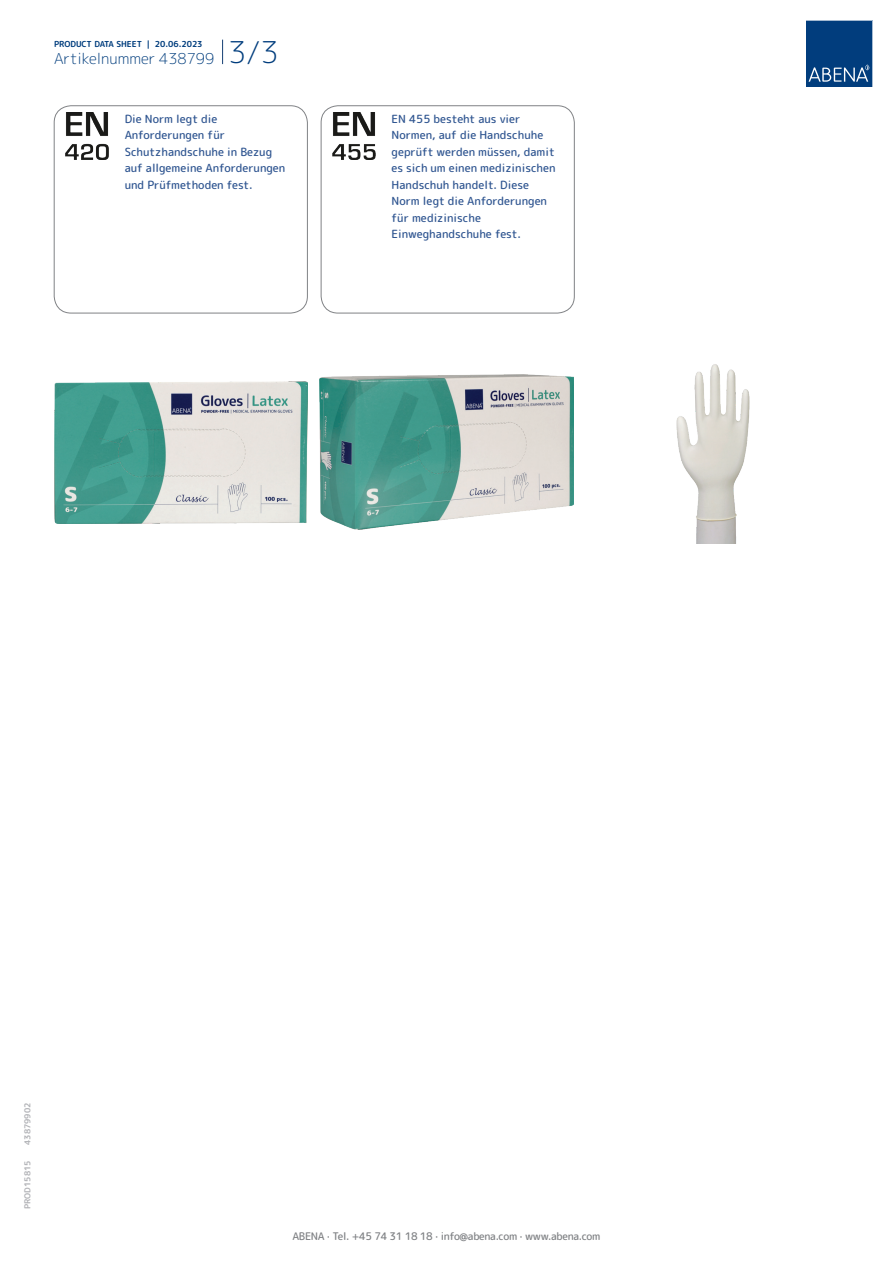
<style>
.page{position:relative;width:893px;height:1263px;background:#fff}
.page>*{position:absolute;margin:0;border:0;box-sizing:border-box;transform-origin:0 0}
.t1{font:300 15px "Rounded Mplus 1 c";color:#013d7d}
.t2{font:500 11.25px/16.5px "Rounded Mplus 1 c";color:#305691}
.t3{font:500 10.5px "Rounded Mplus 1 c";letter-spacing:-.03em;color:#808285}
.t4{font:700 8.25px "Rounded Mplus 1 c";color:#013d7d}
.t5{font:700 8.25px "Rounded Mplus 1 c";color:#b2b3b7}
.s1{font-size:30px}
</style>
<div class="page">
<svg style="left:222px;top:40px;width:1px;height:24px"></svg>
<svg style="left:806px;top:20px;width:67px;height:67px;background:#144b86"></svg>
<img style="left:65px;top:112px;width:44px;height:47px">
<div style="left:54px;top:106px;width:254px;height:207px;border:1px solid #808285;border-radius:17px"></div>
<img style="left:332px;top:112px;width:44px;height:47px">
<div style="left:321px;top:106px;width:253px;height:207px;border:1px solid #808285;border-radius:17px"></div>
<img style="left:54px;top:381px;width:253px;height:142px">
<img style="left:320px;top:375px;width:253px;height:155px">
<img style="left:676px;top:364px;width:74px;height:180px">
<p class="t4" style="left:54px;top:38px;width:150px">PRODUCT DATA SHEET | 20.06.2023</p>
<h1 class="t1" style="left:54px;top:48px;width:226px">Artikelnummer 438799 <span class="s1">3/3</span></h1>
<p class="t2" style="left:125px;top:110px;width:162px">Die Norm legt die<br>Anforderungen für<br>Schutzhandschuhe in Bezug auf allgemeine Anforderungen und Prüfmethoden fest.</p>
<p class="t2" style="left:392px;top:110px;width:166px">EN 455 besteht aus vier<br>Normen, auf die Handschuhe geprüft werden müssen, damit es sich um einen medizinischen<br>Handschuh handelt. Diese<br>Norm legt die Anforderungen für medizinische<br>Einweghandschuhe fest.</p>
<p class="t5" style="left:22px;top:1145px;width:44px;rotate:-90deg">43879902</p>
<p class="t5" style="left:22px;top:1209px;width:50px;rotate:-90deg">PROD15815</p>
<p class="t3" style="left:292px;top:1229px;width:309px">ABENA · Tel. +45 74 31 18 18 · info@abena.com · www.abena.com</p>
</div>
